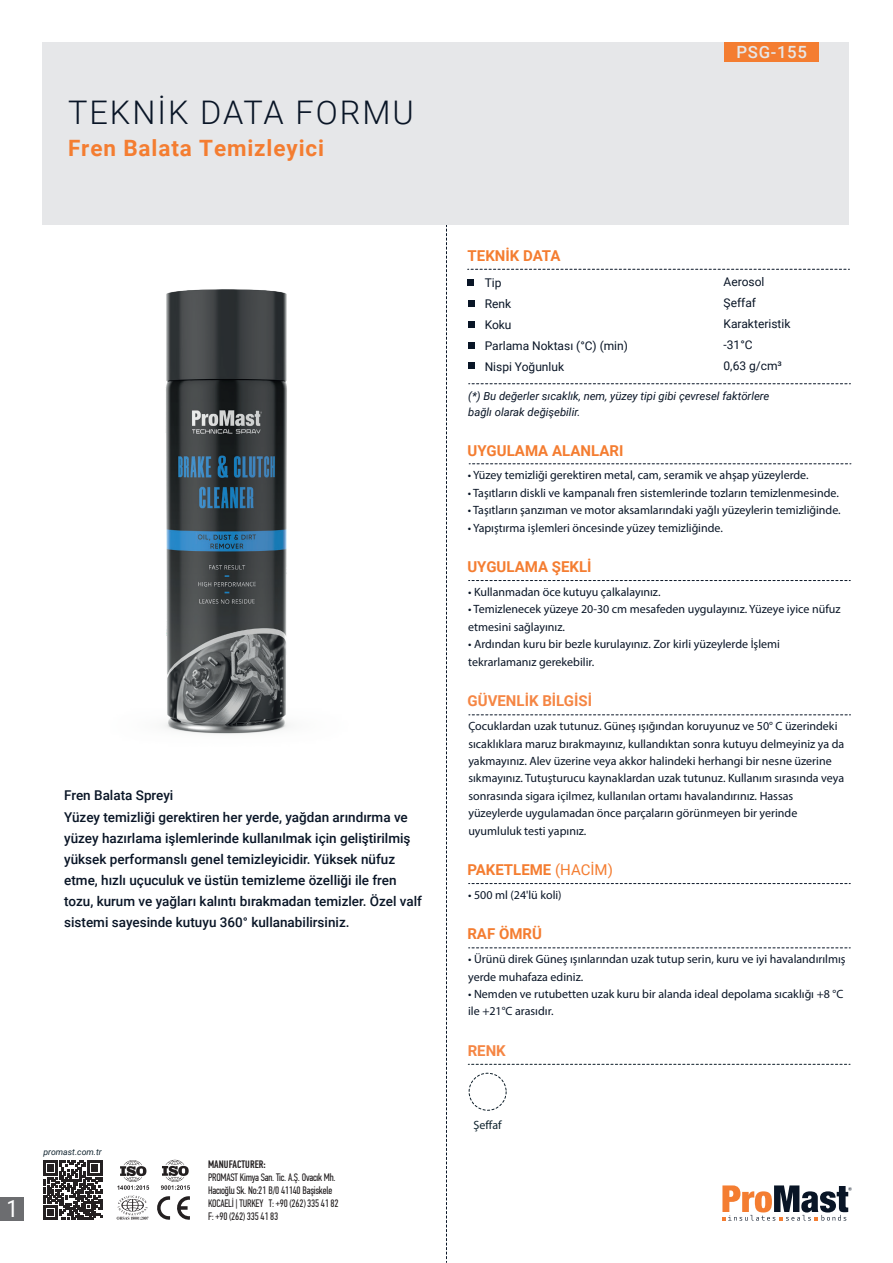
<style>
.page{position:relative;width:893px;height:1263px;background:#fff}
.page>*{position:absolute;margin:0;border:0;box-sizing:border-box;transform-origin:0 0}
.t1{font:300 32.55px "Roboto";letter-spacing:.06em;color:#091526}
.t2{font:23.7px "Roboto Condensed";color:#fff}
.t3{font:700 22.5px "Roboto";letter-spacing:.04em;color:#f47d31}
.t4{font:500 16.8px "Roboto";letter-spacing:.04em;color:#e6e7e9}
.t5{font:700 15px "Roboto";color:#f47d31}
.t6{font:700 15px "Roboto";color:#f58644}
.t7{font:500 13.5px/21px "Roboto";color:#091526}
.t8{font:12px/17.4px "Myriad Pro";color:#091526}
.t9{font:12px/21px "Roboto";color:#091526}
.t10{font:12px "Myriad Pro";color:#112530}
.t11{font:italic 11.25px/15.6px "Roboto";color:#091526}
.t12{font:10.8px/12.9px "PF Din Text Comp Pro";letter-spacing:-.02em;color:#231f20}
.t13{font:500 10.8px "PF Din Text Comp Pro";letter-spacing:.005em;color:#231f20}
.t14{font:italic 8.7px "Roboto";color:#112530}
.s1{font-weight:400}
</style>
<div class="page">
<svg style="left:446px;top:225px;width:1px;height:1037px"></svg>
<div style="left:43px;top:43px;width:806px;height:182px;background:#e6e7e9"></div>
<svg style="left:468px;top:269px;width:381px;height:1px"></svg>
<svg style="left:469px;top:463px;width:382px;height:1px"></svg>
<svg style="left:469px;top:714px;width:381px;height:1px"></svg>
<svg style="left:469px;top:947px;width:381px;height:1px"></svg>
<svg style="left:469px;top:883px;width:381px;height:1px"></svg>
<svg style="left:469px;top:580px;width:381px;height:1px"></svg>
<div style="left:724px;top:43px;width:95px;height:19px;background:#f47d31"></div>
<svg style="left:468px;top:279px;width:6px;height:6px"></svg>
<svg style="left:468px;top:300px;width:6px;height:6px"></svg>
<svg style="left:468px;top:321px;width:6px;height:6px"></svg>
<svg style="left:468px;top:342px;width:6px;height:6px"></svg>
<svg style="left:468px;top:363px;width:6px;height:6px"></svg>
<svg style="left:469px;top:383px;width:381px;height:1px"></svg>
<svg style="left:722px;top:1185px;width:130px;height:36px"></svg>
<svg style="left:468px;top:1064px;width:382px;height:1px"></svg>
<div style="left:469px;top:1073px;width:37px;height:37px;border:1px dashed #0d1d28;border-radius:50%"></div>
<div style="left:0;top:1197px;width:24px;height:23px;background:#6c6d70"></div>
<svg style="left:43px;top:1160px;width:60px;height:60px"></svg>
<svg style="left:43px;top:1161px;width:59px;height:58px"></svg>
<svg style="left:161px;top:1160px;width:29px;height:30px"></svg>
<svg style="left:177px;top:1196px;width:13px;height:24px"></svg>
<svg style="left:157px;top:1196px;width:13px;height:24px"></svg>
<svg style="left:117px;top:1160px;width:32px;height:60px"></svg>
<img style="left:164px;top:289px;width:125px;height:445px">
<h1 class="t1" style="left:68px;top:90px;width:347px">TEKNİK DATA FORMU</h1>
<h3 class="t3" style="left:68px;top:133px;width:257px">Fren Balata Temizleyici</h3>
<p class="t7" style="left:64px;top:785px;width:359px">Fren Balata Spreyi<br>Yüzey temizliği gerektiren her yerde, yağdan arındırma ve yüzey hazırlama işlemlerinde kullanılmak için geliştirilmiş yüksek performanslı genel temizleyicidir. Yüksek nüfuz etme, hızlı uçuculuk ve üstün temizleme özelliği ile fren tozu, kurum ve yağları kalıntı bırakmadan temizler. Özel valf sistemi sayesinde kutuyu 360° kullanabilirsiniz.</p>
<p class="t14" style="left:44px;top:1145px;width:60px">promast.com.tr</p>
<p class="t13" style="left:208px;top:1158px;width:59px">MANUFACTURER:</p>
<p class="t12" style="left:208px;top:1171px;width:132px">PROMAST Kimya San. Tic. A.Ş. Ovacık Mh.<br>Hacıoğlu Sk. No:21 B/0 41140 Başiskele<br>KOCAELİ | TURKEY T: +90 (262) 335 41 82</p>
<h2 class="t2" style="left:6px;top:1192px;width:13px">1</h2>
<p class="t12" style="left:208px;top:1210px;width:72px">F: +90 (262) 335 41 83</p>
<p class="t5" style="left:468px;top:245px;width:94px">TEKNİK DATA</p>
<p class="t9" style="left:485px;top:271px;width:145px">Tip<br>Renk<br>Koku<br>Parlama Noktası (°C) (min)<br>Nispi Yoğunluk</p>
<h3 class="t4" style="left:736px;top:41px;width:72px">PSG-155</h3>
<p class="t9" style="left:724px;top:271px;width:68px">Aerosol<br>Şeffaf<br>Karakteristik -31°C<br>0,63 g/cm³</p>
<p class="t11" style="left:468px;top:388px;width:303px">(*) Bu değerler sıcaklık, nem, yüzey tipi gibi çevresel faktörlere bağlı olarak değişebilir.</p>
<p class="t5" style="left:468px;top:440px;width:157px">UYGULAMA ALANLARI</p>
<p class="t8" style="left:468px;top:466px;width:342px">• Yüzey temizliği gerektiren metal, cam, seramik ve ahşap yüzeylerde.</p>
<p class="t8" style="left:468px;top:484px;width:373px">• Taşıtların diskli ve kampanalı fren sistemlerinde tozların temizlenmesinde.</p>
<p class="t8" style="left:468px;top:501px;width:375px">• Taşıtların şanzıman ve motor aksamlarındaki yağlı yüzeylerin temizliğinde.</p>
<p class="t8" style="left:468px;top:519px;width:257px">• Yapıştırma işlemleri öncesinde yüzey temizliğinde.</p>
<p class="t5" style="left:467px;top:556px;width:126px">UYGULAMA ŞEKLİ</p>
<p class="t8" style="left:468px;top:583px;width:194px">• Kullanmadan öce kutuyu çalkalayınız.</p>
<p class="t8" style="left:468px;top:600px;width:374px">• Temizlenecek yüzeye 20-30 cm mesafeden uygulayınız. Yüzeye iyice nüfuz etmesini sağlayınız.</p>
<p class="t8" style="left:468px;top:635px;width:313px">• Ardından kuru bir bezle kurulayınız. Zor kirli yüzeylerde İşlemi tekrarlamanız gerekebilir.</p>
<p class="t6" style="left:468px;top:690px;width:126px">GÜVENLİK BİLGİSİ</p>
<p class="t8" style="left:468px;top:717px;width:377px">Çocuklardan uzak tutunuz. Güneş ışığından koruyunuz ve 50° C üzerindeki sıcaklıklara maruz bırakmayınız, kullandıktan sonra kutuyu delmeyiniz ya da yakmayınız. Alev üzerine veya akkor halindeki herhangi bir nesne üzerine sıkmayınız. Tutuşturucu kaynaklardan uzak tutunuz. Kullanım sırasında veya sonrasında sigara içilmez, kullanılan ortamı havalandırınız. Hassas yüzeylerde uygulamadan önce parçaların görünmeyen bir yerinde uyumluluk testi yapınız.</p>
<p class="t5" style="left:467px;top:859px;width:147px">PAKETLEME <span class="s1">(HACİM)</span></p>
<p class="t8" style="left:468px;top:886px;width:95px">• 500 ml (24'lü koli)</p>
<p class="t5" style="left:467px;top:923px;width:76px">RAF ÖMRÜ</p>
<p class="t8" style="left:468px;top:950px;width:379px">• Ürünü direk Güneş ışınlarından uzak tutup serin, kuru ve iyi havalandırılmış yerde muhafaza ediniz.</p>
<p class="t8" style="left:468px;top:985px;width:377px">• Nemden ve rutubetten uzak kuru bir alanda ideal depolama sıcaklığı +8 °C ile +21°C arasıdır.</p>
<p class="t6" style="left:468px;top:1040px;width:40px">RENK</p>
<p class="t10" style="left:473px;top:1117px;width:30px">Şeffaf</p>
</div>
